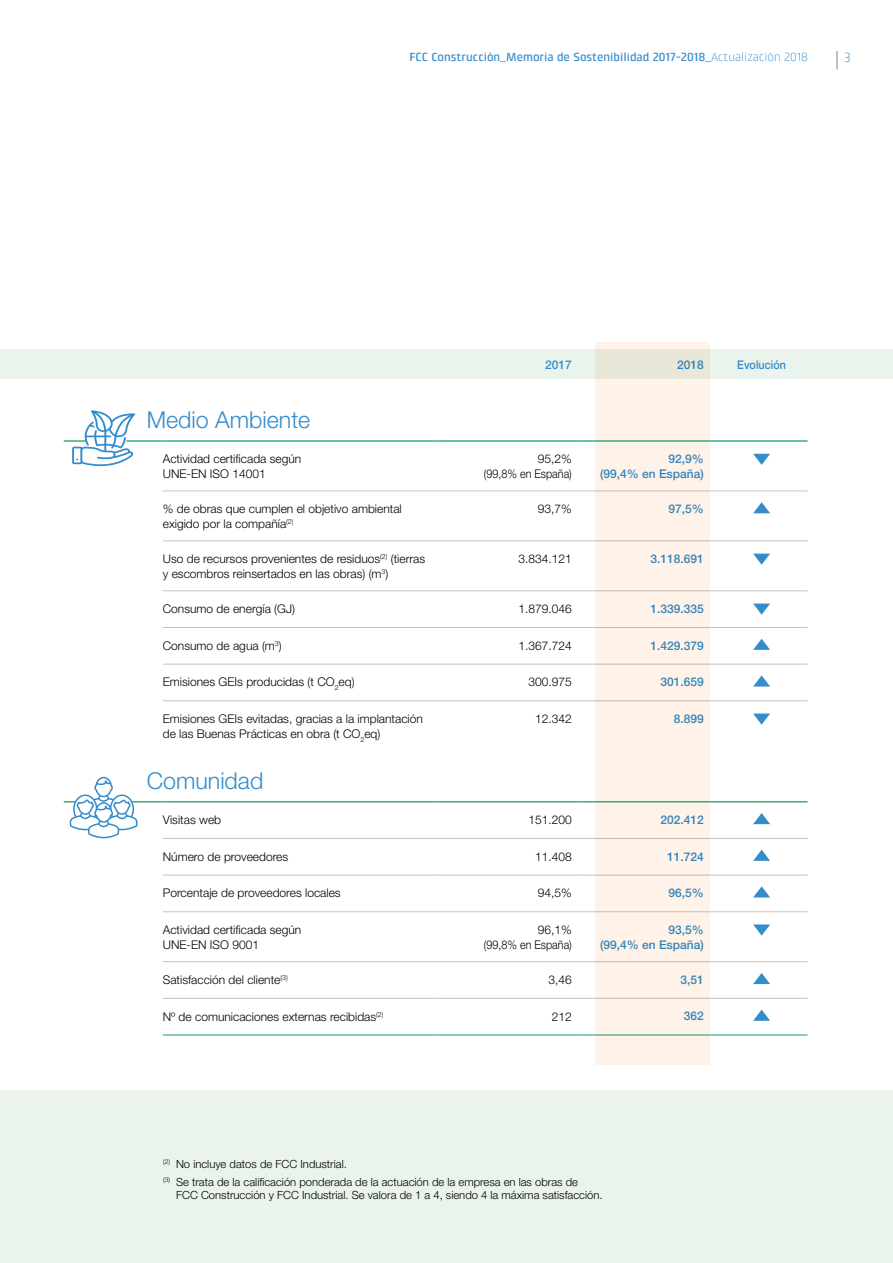
<style>
.page{position:relative;width:893px;height:1263px;background:#fff}
.page>*{position:absolute;margin:0;border:0;box-sizing:border-box;transform-origin:0 0}
.t1{font:300 23.25px "Helvetica Neue LT";color:#338ccc}
.t2{font:300 13.5px "Klint LT Pro";color:#338ccc}
.t3{font:300 12px/15px "Helvetica Neue LT";color:#000}
.t4{font:500 12px/15px "Helvetica Neue LT";color:#338ccc;text-align:right}
.t5{font:500 12px "Klint LT Pro";color:#338ccc}
.t6{font:500 12px "Helvetica Neue LT";color:#338ccc;scale:.9 1}
.t7{font:300 11.25px/17.7px "Helvetica Neue LT";color:#000}
.s1{font-weight:300}
</style>
<div class="page">
<svg style="left:836px;top:51px;width:2px;height:19px"></svg>
<div style="left:0;top:349px;width:893px;height:30px;background:#eaf4ec"></div>
<div style="left:0;top:1091px;width:893px;height:172px;background:#eaf4ec"></div>
<hr style="left:163px;top:490px;width:269px;height:1px;background:#c9c3be">
<hr style="left:432px;top:490px;width:146px;height:1px;background:#c9c3be">
<hr style="left:578px;top:490px;width:132px;height:1px;background:#c9c3be">
<hr style="left:710px;top:490px;width:97px;height:1px;background:#c9c3be">
<hr style="left:163px;top:540px;width:269px;height:1px;background:#c9c3be">
<hr style="left:432px;top:540px;width:146px;height:1px;background:#c9c3be">
<hr style="left:578px;top:540px;width:132px;height:1px;background:#c9c3be">
<hr style="left:710px;top:540px;width:97px;height:1px;background:#c9c3be">
<hr style="left:163px;top:590px;width:269px;height:1px;background:#c9c3be">
<hr style="left:432px;top:590px;width:146px;height:1px;background:#c9c3be">
<hr style="left:578px;top:590px;width:132px;height:1px;background:#c9c3be">
<hr style="left:710px;top:590px;width:97px;height:1px;background:#c9c3be">
<hr style="left:163px;top:627px;width:269px;height:1px;background:#c9c3be">
<hr style="left:432px;top:627px;width:146px;height:1px;background:#c9c3be">
<hr style="left:578px;top:627px;width:132px;height:1px;background:#c9c3be">
<hr style="left:710px;top:627px;width:97px;height:1px;background:#c9c3be">
<hr style="left:163px;top:664px;width:269px;height:1px;background:#c9c3be">
<hr style="left:432px;top:664px;width:146px;height:1px;background:#c9c3be">
<hr style="left:578px;top:664px;width:132px;height:1px;background:#c9c3be">
<hr style="left:710px;top:664px;width:97px;height:1px;background:#c9c3be">
<hr style="left:163px;top:700px;width:269px;height:1px;background:#c9c3be">
<hr style="left:432px;top:700px;width:146px;height:1px;background:#c9c3be">
<hr style="left:578px;top:700px;width:132px;height:1px;background:#c9c3be">
<hr style="left:710px;top:700px;width:97px;height:1px;background:#c9c3be">
<hr style="left:163px;top:838px;width:269px;height:1px;background:#c9c3be">
<hr style="left:432px;top:838px;width:146px;height:1px;background:#c9c3be">
<hr style="left:578px;top:838px;width:132px;height:1px;background:#c9c3be">
<hr style="left:710px;top:838px;width:97px;height:1px;background:#c9c3be">
<hr style="left:163px;top:875px;width:269px;height:1px;background:#c9c3be">
<hr style="left:432px;top:875px;width:146px;height:1px;background:#c9c3be">
<hr style="left:578px;top:875px;width:132px;height:1px;background:#c9c3be">
<hr style="left:710px;top:875px;width:97px;height:1px;background:#c9c3be">
<hr style="left:163px;top:911px;width:269px;height:1px;background:#c9c3be">
<hr style="left:432px;top:911px;width:146px;height:1px;background:#c9c3be">
<hr style="left:578px;top:911px;width:132px;height:1px;background:#c9c3be">
<hr style="left:710px;top:911px;width:97px;height:1px;background:#c9c3be">
<hr style="left:163px;top:961px;width:269px;height:1px;background:#c9c3be">
<hr style="left:432px;top:961px;width:146px;height:1px;background:#c9c3be">
<hr style="left:578px;top:961px;width:132px;height:1px;background:#c9c3be">
<hr style="left:710px;top:961px;width:97px;height:1px;background:#c9c3be">
<hr style="left:163px;top:998px;width:269px;height:1px;background:#c9c3be">
<hr style="left:432px;top:998px;width:146px;height:1px;background:#c9c3be">
<hr style="left:578px;top:998px;width:132px;height:1px;background:#c9c3be">
<hr style="left:710px;top:998px;width:97px;height:1px;background:#c9c3be">
<hr style="left:163px;top:1034px;width:269px;height:1px;background:#3db074">
<hr style="left:432px;top:1034px;width:146px;height:1px;background:#3db074">
<hr style="left:578px;top:1034px;width:132px;height:1px;background:#3db074">
<hr style="left:710px;top:1034px;width:97px;height:1px;background:#3db074">
<hr style="left:64px;top:440px;width:99px;height:2px;background:#3db074">
<hr style="left:163px;top:440px;width:269px;height:2px;background:#3db074">
<hr style="left:432px;top:440px;width:146px;height:2px;background:#3db074">
<hr style="left:578px;top:440px;width:132px;height:2px;background:#3db074">
<hr style="left:710px;top:440px;width:97px;height:2px;background:#3db074">
<hr style="left:64px;top:801px;width:99px;height:1px;background:#3db074">
<hr style="left:163px;top:801px;width:269px;height:1px;background:#3db074">
<hr style="left:432px;top:801px;width:146px;height:1px;background:#3db074">
<hr style="left:578px;top:801px;width:132px;height:1px;background:#3db074">
<hr style="left:710px;top:801px;width:97px;height:1px;background:#3db074">
<svg style="left:753px;top:454px;width:17px;height:11px"></svg>
<svg style="left:753px;top:502px;width:17px;height:11px"></svg>
<svg style="left:753px;top:554px;width:17px;height:11px"></svg>
<svg style="left:753px;top:603px;width:17px;height:12px"></svg>
<svg style="left:753px;top:639px;width:17px;height:11px"></svg>
<svg style="left:753px;top:675px;width:17px;height:11px"></svg>
<svg style="left:753px;top:713px;width:17px;height:12px"></svg>
<svg style="left:753px;top:813px;width:17px;height:11px"></svg>
<svg style="left:753px;top:850px;width:17px;height:11px"></svg>
<svg style="left:753px;top:886px;width:17px;height:11px"></svg>
<svg style="left:753px;top:924px;width:17px;height:12px"></svg>
<svg style="left:753px;top:973px;width:17px;height:11px"></svg>
<svg style="left:753px;top:1009px;width:17px;height:12px"></svg>
<svg style="left:70px;top:776px;width:70px;height:63px"></svg>
<div style="left:595px;top:342px;width:115px;height:723px;background:#fef2e9"></div>
<svg style="left:72px;top:410px;width:63px;height:57px"></svg>
<p class="t5" style="left:409px;top:50px;width:400px">FCC Construcción_Memoria de Sostenibilidad 2017-2018_<span class="s1">Actualización 2018</span></p>
<p class="t2" style="left:844px;top:49px;width:8px">3</p>
<h1 class="t1" style="left:147px;top:406px;width:165px">Medio Ambiente</h1>
<p class="t4" style="left:545px;top:357px;width:28px">2017</p>
<p class="t4" style="left:677px;top:357px;width:28px">2018</p>
<p class="t6" style="left:737px;top:358px;width:56px">Evolución</p>
<p class="t3" style="left:163px;top:451px;width:140px">Actividad certificada según<br>UNE-EN ISO 14001</p>
<p class="t3" style="left:484px;top:451px;width:90px;text-align:right">95,2%<br>(99,8% en España)</p>
<p class="t4" style="left:600px;top:451px;width:105px">92,9%<br>(99,4% en España)</p>
<p class="t3" style="left:163px;top:501px;width:240px">% de obras que cumplen el objetivo ambiental exigido por la compañía<sup>(2)</sup></p>
<p class="t3" style="left:538px;top:501px;width:36px">93,7%</p>
<p class="t4" style="left:668px;top:501px;width:37px">97,5%</p>
<p class="t3" style="left:163px;top:551px;width:264px">Uso de recursos provenientes de residuos<sup>(2)</sup> (tierras y escombros reinsertados en las obras) (m<sup>3</sup>)</p>
<p class="t3" style="left:518px;top:551px;width:55px">3.834.121</p>
<p class="t4" style="left:650px;top:551px;width:55px">3.118.691</p>
<p class="t3" style="left:163px;top:601px;width:134px">Consumo de energía (GJ)</p>
<p class="t3" style="left:518px;top:601px;width:55px">1.879.046</p>
<p class="t4" style="left:650px;top:601px;width:55px">1.339.335</p>
<p class="t3" style="left:163px;top:638px;width:120px">Consumo de agua (m<sup>3</sup>)</p>
<p class="t3" style="left:518px;top:638px;width:55px">1.367.724</p>
<p class="t4" style="left:650px;top:638px;width:55px">1.429.379</p>
<p class="t3" style="left:163px;top:674px;width:193px">Emisiones GEIs producidas (t CO<sub>2</sub>eq)</p>
<p class="t3" style="left:528px;top:674px;width:45px">300.975</p>
<p class="t4" style="left:660px;top:674px;width:45px">301.659</p>
<p class="t3" style="left:163px;top:711px;width:262px">Emisiones GEIs evitadas, gracias a la implantación de las Buenas Prácticas en obra (t CO<sub>2</sub>eq)</p>
<p class="t3" style="left:535px;top:711px;width:38px">12.342</p>
<p class="t4" style="left:674px;top:711px;width:32px">8.899</p>
<h1 class="t1" style="left:147px;top:766px;width:118px">Comunidad</h1>
<p class="t3" style="left:163px;top:812px;width:60px">Visitas web</p>
<p class="t3" style="left:528px;top:812px;width:45px">151.200</p>
<p class="t4" style="left:660px;top:812px;width:45px">202.412</p>
<p class="t3" style="left:163px;top:848px;width:127px">Número de proveedores</p>
<p class="t3" style="left:535px;top:848px;width:38px">11.408</p>
<p class="t4" style="left:667px;top:849px;width:38px">11.724</p>
<p class="t3" style="left:163px;top:885px;width:179px">Porcentaje de proveedores locales</p>
<p class="t3" style="left:538px;top:885px;width:36px">94,5%</p>
<p class="t4" style="left:668px;top:885px;width:37px">96,5%</p>
<p class="t3" style="left:163px;top:922px;width:140px">Actividad certificada según<br>UNE-EN ISO 9001</p>
<p class="t3" style="left:484px;top:922px;width:90px;text-align:right">96,1%<br>(99,8% en España)</p>
<p class="t4" style="left:600px;top:922px;width:105px">93,5%<br>(99,4% en España)</p>
<p class="t3" style="left:163px;top:972px;width:126px">Satisfacción del cliente<sup>(3)</sup></p>
<p class="t3" style="left:549px;top:972px;width:25px">3,46</p>
<p class="t4" style="left:680px;top:972px;width:25px">3,51</p>
<p class="t3" style="left:163px;top:1008px;width:222px">Nº de comunicaciones externas recibidas<sup>(2)</sup></p>
<p class="t3" style="left:552px;top:1008px;width:22px">212</p>
<p class="t4" style="left:684px;top:1008px;width:22px">362</p>
<p class="t7" style="left:163px;top:1155px;width:416px"><sup>(2)</sup> No incluye datos de FCC Industrial.<br><sup>(3)</sup> Se trata de la calificación ponderada de la actuación de la empresa en las obras de</p>
<p class="t7" style="left:176px;top:1186px;width:428px">FCC Construcción y FCC Industrial. Se valora de 1 a 4, siendo 4 la máxima satisfacción.</p>
</div>
